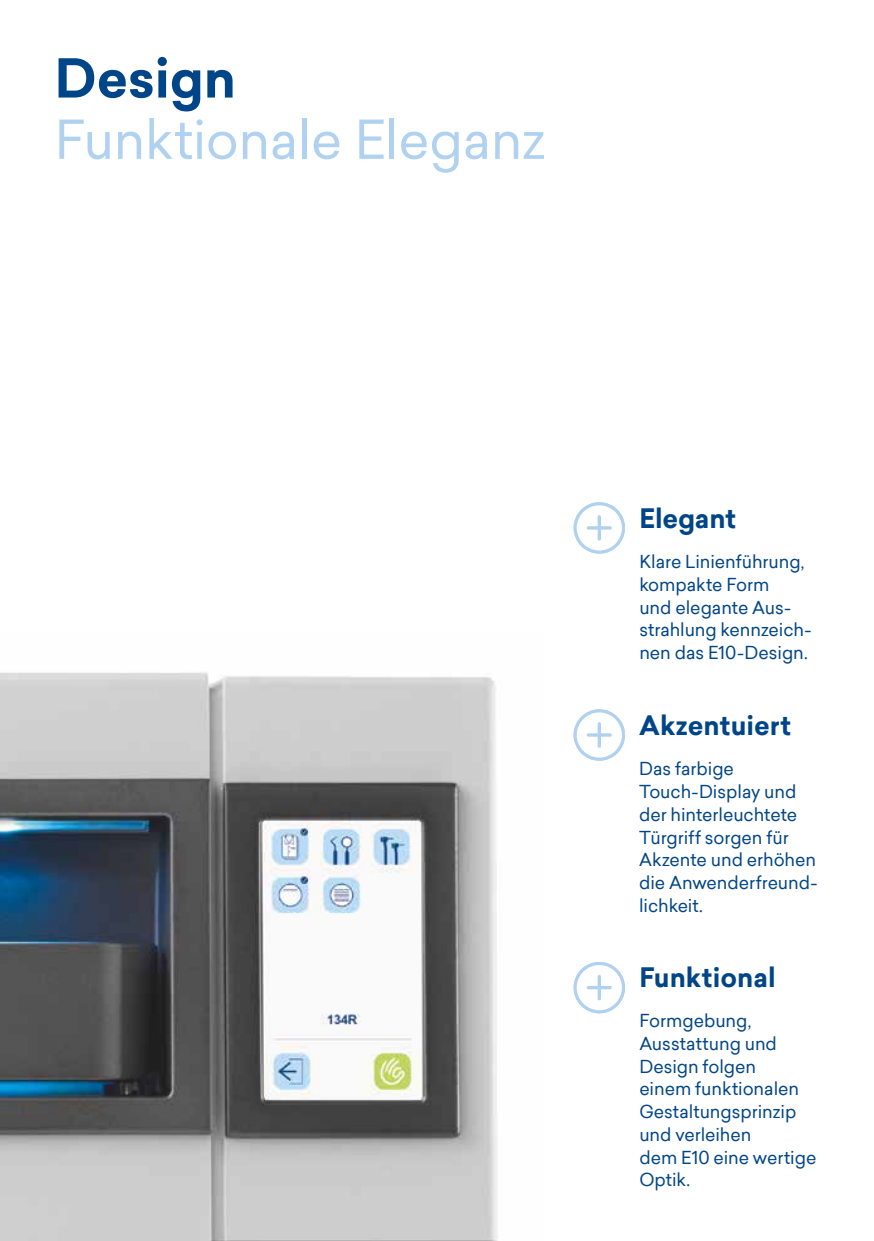
<style>
.page{position:relative;width:874px;height:1241px;background:#fff}
.page>*{position:absolute;margin:0;border:0;box-sizing:border-box;transform-origin:0 0}
.t1{font:52.5px "Sailec";letter-spacing:-.01em;color:#b0d2f0}
.t2{font:700 52.5px "Sailec";color:#004587}
.t3{font:700 26.25px "Sailec";color:#004587}
.t4{font:17.5px/22.8px "Sailec";letter-spacing:-.005em;color:#004587}
</style>
<div class="page">
<img style="left:0;top:672px;width:498px;height:568px">
<svg style="left:573px;top:502px;width:52px;height:52px"></svg>
<div style="left:586px;top:526px;width:25px;height:3px;border:2px solid #b0d2f0"></div>
<svg style="left:573px;top:709px;width:52px;height:52px"></svg>
<div style="left:586px;top:733px;width:25px;height:3px;border:2px solid #b0d2f0"></div>
<svg style="left:573px;top:962px;width:52px;height:52px"></svg>
<div style="left:597px;top:974px;width:3px;height:26px;border:2px solid #b0d2f0"></div>
<div style="left:586px;top:985px;width:25px;height:4px;border:2px solid #b0d2f0"></div>
<h1 class="t2" style="left:55px;top:41px;width:183px">Design</h1>
<h1 class="t1" style="left:55px;top:103px;width:492px">Funktionale Eleganz</h1>
<h2 class="t3" style="left:639px;top:499px;width:98px">Elegant</h2>
<p class="t4" style="left:639px;top:550px;width:173px">Klare Linienführung, kompakte Form<br>und elegante Aus&shy;strahlung kennzeich&shy;nen das E10-Design.</p>
<h2 class="t3" style="left:639px;top:706px;width:153px">Akzentuiert</h2>
<p class="t4" style="left:639px;top:757px;width:180px">Das farbige<br>Touch-Display und der hinterleuchtete<br>Türgriff sorgen für<br>Akzente und erhöhen die Anwenderfreund&shy;lichkeit.</p>
<h2 class="t3" style="left:639px;top:958px;width:138px">Funktional</h2>
<p class="t4" style="left:639px;top:1008px;width:178px">Formgebung,<br>Ausstattung und<br>Design folgen<br>einem funktionalen<br>Gestaltungsprinzip und verleihen<br>dem E10 eine wertige<br>Optik.</p>
</div>
